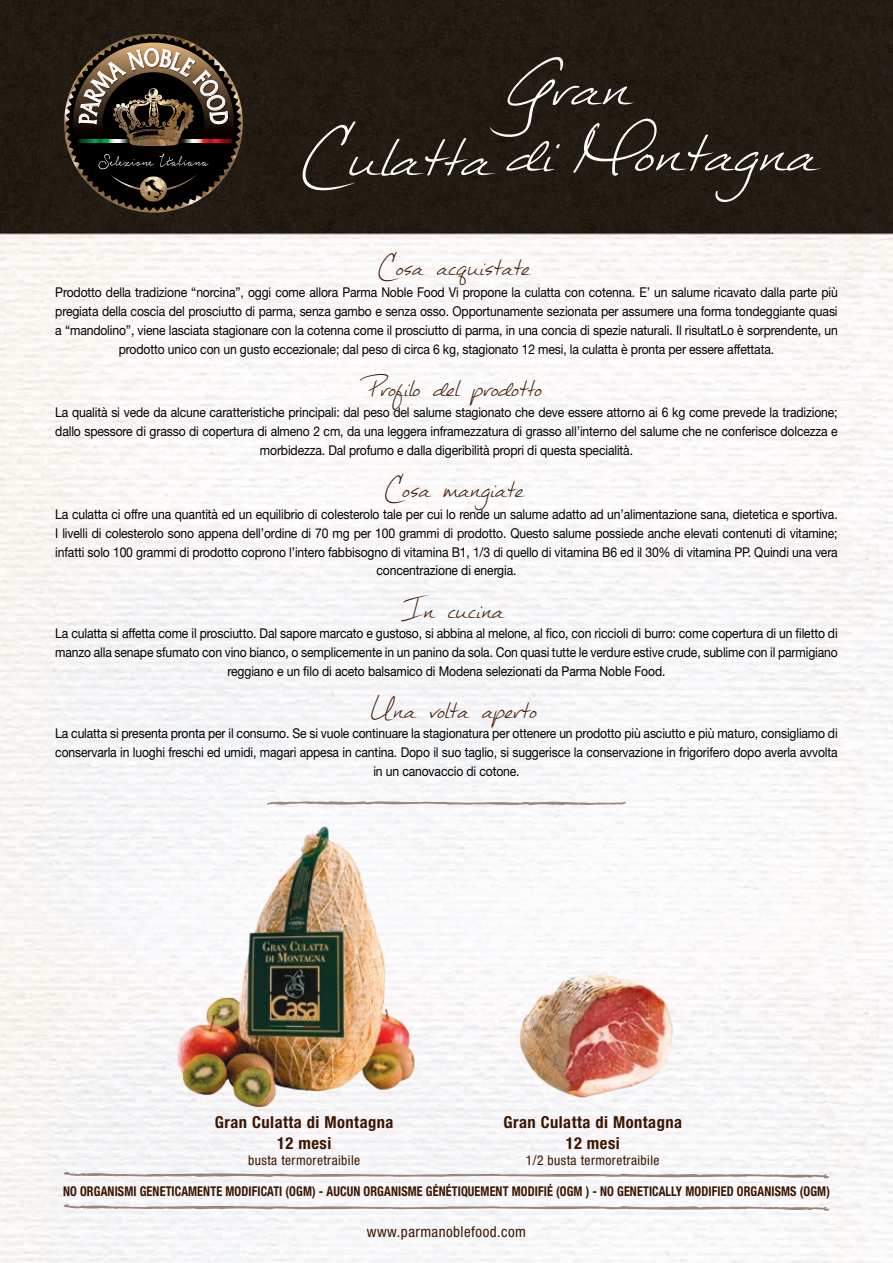
<style>
.page{position:relative;width:893px;height:1263px;background:#fff}
.page>*{position:absolute;margin:0;border:0;box-sizing:border-box;transform-origin:0 0}
.t1{font:italic 115.5px "Mathilde";color:#fff}
.t2{font:italic 49.5px "Mathilde";color:#3b1600;scale:.9 1}
.t3{font:700 condensed 16.5px "Helvetica Neue";letter-spacing:.03em;color:#3b1600}
.t4{font:condensed 15px "Helvetica Neue";letter-spacing:.03em;color:#3b1600}
.t5{font:13.5px/18.8px "Helvetica Neue";letter-spacing:-.01em;color:#000;text-align:center;scale:.9 1}
.t6{font:700 condensed 13.5px "Helvetica Neue";letter-spacing:.01em;color:#3b1600;scale:.9 1}
.t7{font:condensed 13.5px "Helvetica Neue";letter-spacing:.03em;color:#3b1600}
</style>
<div class="page">
<img style="left:0;top:0;width:893px;height:1263px">
<svg style="left:267px;top:801px;width:359px;height:4px"></svg>
<svg style="left:64px;top:1172px;width:765px;height:6px"></svg>
<svg style="left:64px;top:1204px;width:765px;height:7px"></svg>
<img style="left:64px;top:36px;width:179px;height:177px">
<img style="left:171px;top:803px;width:249px;height:315px">
<img style="left:508px;top:961px;width:176px;height:145px">
<svg style="left:66px;top:36px;width:175px;height:175px;background:#3b3125"></svg>
<p class="t1" style="left:501px;top:-2px;width:206px">Gran</p>
<p class="t1" style="left:294px;top:64px;width:599px">CulattadiMontagna</p>
<p class="t2" style="left:375px;top:229px;width:197px">Cosaacquistate</p>
<p class="t5" style="left:55px;top:283px;width:871px">Prodotto della tradizione “norcina”, oggi come allora Parma Noble Food Vi propone la culatta con cotenna. E’ un salume ricavato dalla parte più pregiata della coscia del prosciutto di parma, senza gambo e senza osso. Opportunamente sezionata per assumere una forma tondeggiante quasi a “mandolino”, viene lasciata stagionare con la cotenna come il prosciutto di parma, in una concia di spezie naturali. Il risultatLo è sorprendente, un prodotto unico con un gusto eccezionale; dal peso di circa 6 kg, stagionato 12 mesi, la culatta è pronta per essere affettata.</p>
<p class="t2" style="left:364px;top:350px;width:224px">Profilodelprodotto</p>
<p class="t5" style="left:55px;top:403px;width:871px">La qualità si vede da alcune caratteristiche principali: dal peso del salume stagionato che deve essere attorno ai 6 kg come prevede la tradizione; dallo spessore di grasso di copertura di almeno 2 cm, da una leggera inframezzatura di grasso all’interno del salume che ne conferisce dolcezza e morbidezza. Dal profumo e dalla digeribilità propri di questa specialità.</p>
<p class="t2" style="left:382px;top:451px;width:183px">Cosamangiate</p>
<p class="t5" style="left:55px;top:505px;width:871px">La culatta ci offre una quantità ed un equilibrio di colesterolo tale per cui lo rende un salume adatto ad un’alimentazione sana, dietetica e sportiva.<br>I livelli di colesterolo sono appena dell’ordine di 70 mg per 100 grammi di prodotto. Questo salume possiede anche elevati contenuti di vitamine; infatti solo 100 grammi di prodotto coprono l’intero fabbisogno di vitamina B1, 1/3 di quello di vitamina B6 ed il 30% di vitamina PP. Quindi una vera concentrazione di energia.</p>
<p class="t2" style="left:402px;top:572px;width:139px">Incucina</p>
<p class="t5" style="left:55px;top:624px;width:871px">La culatta si affetta come il prosciutto. Dal sapore marcato e gustoso, si abbina al melone, al fico, con riccioli di burro: come copertura di un filetto di manzo alla senape sfumato con vino bianco, o semplicemente in un panino da sola. Con quasi tutte le verdure estive crude, sublime con il parmigiano reggiano e un filo di aceto balsamico di Modena selezionati da Parma Noble Food.</p>
<p class="t2" style="left:369px;top:672px;width:212px">Unavoltaaperto</p>
<p class="t5" style="left:55px;top:724px;width:871px">La culatta si presenta pronta per il consumo. Se si vuole continuare la stagionatura per ottenere un prodotto più asciutto e più maturo, consigliamo di conservarla in luoghi freschi ed umidi, magari appesa in cantina. Dopo il suo taglio, si suggerisce la conservazione in frigorifero dopo averla avvolta in un canovaccio di cotone.</p>
<p class="t3" style="left:503px;top:1112px;width:180px">Gran Culatta di Montagna</p>
<p class="t3" style="left:566px;top:1133px;width:56px">12 mesi</p>
<p class="t7" style="left:526px;top:1152px;width:135px">1/2 busta termoretraibile</p>
<p class="t6" style="left:63px;top:1183px;width:853px">NO ORGANISMI GENETICAMENTE MODIFICATI (OGM) - AUCUN ORGANISME GÉNÉTIQUEMENT MODIFIÉ (OGM ) - NO GENETICALLY MODIFIED ORGANISMS (OGM)</p>
<p class="t4" style="left:367px;top:1222px;width:161px">www.parmanoblefood.com</p>
<p class="t3" style="left:215px;top:1112px;width:180px">Gran Culatta di Montagna</p>
<p class="t3" style="left:277px;top:1133px;width:56px">12 mesi</p>
<p class="t7" style="left:248px;top:1152px;width:114px">busta termoretraibile</p>
</div>
